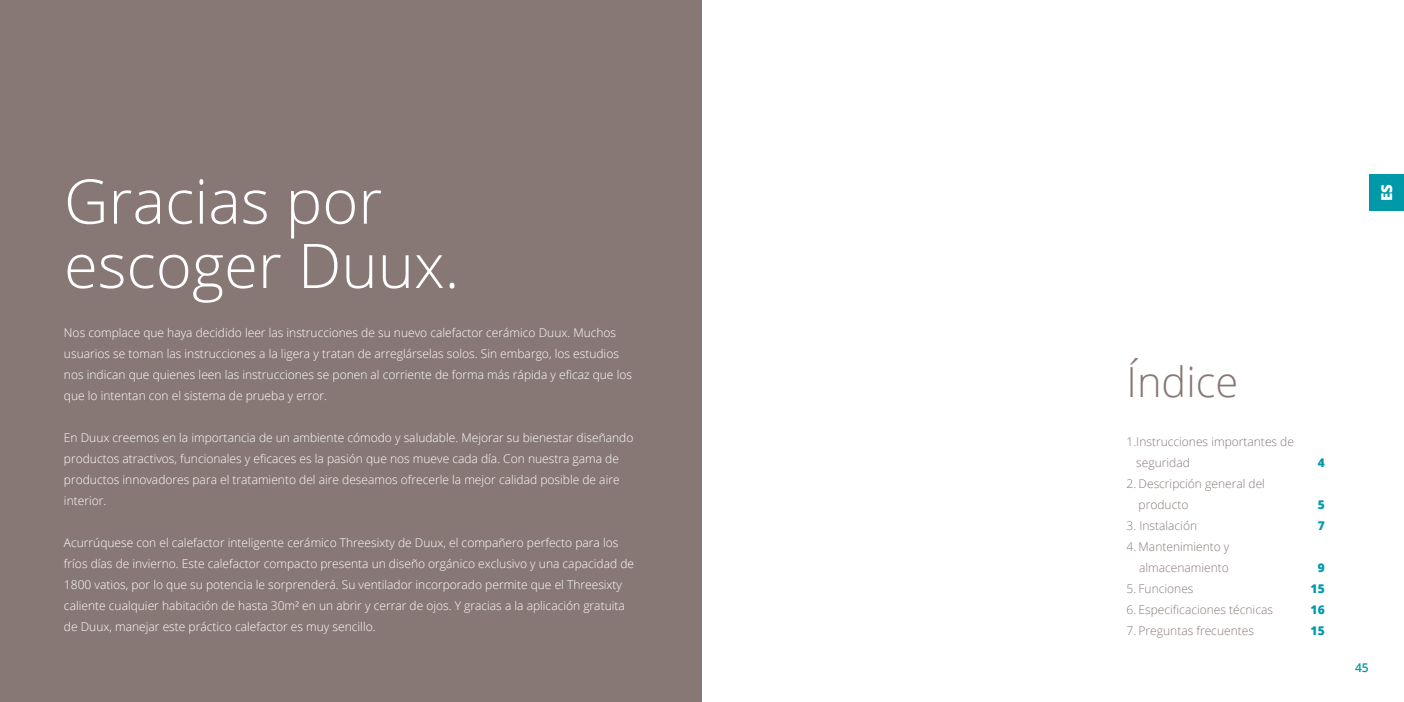
<style>
.page{position:relative;width:1404px;height:702px;background:#fff}
.page>*{position:absolute;margin:0;border:0;box-sizing:border-box;transform-origin:0 0}
.t1{font:300 61.5px "Open Sans";color:#fff}
.t2{font:300 41.55px "Open Sans";color:#887875}
.t3{font:800 15px "Open Sans";color:#fff}
.t4{font:300 12px/21px "Open Sans";color:#fff}
.t5{font:300 12px/21px "Open Sans";color:#887875}
.t6{font:800 12px "Open Sans";color:#0099a9}
.t7{font:600 12px "Open Sans";color:#0099a9}
</style>
<div class="page">
<div style="left:0;top:0;width:702px;height:702px;background:#887875"></div>
<div style="left:1369px;top:174px;width:34px;height:36px;background:#0099a9"></div>
<p class="t1" style="left:64px;top:159px;width:320px">Gracias por</p>
<p class="t1" style="left:64px;top:223px;width:397px">escoger Duux.</p>
<p class="t4" style="left:64px;top:321px;width:569px">Nos complace que haya decidido leer las instrucciones de su nuevo calefactor cerámico Duux. Muchos usuarios se toman las instrucciones a la ligera y tratan de arreglárselas solos. Sin embargo, los estudios nos indican que quienes leen las instrucciones se ponen al corriente de forma más rápida y eficaz que los que lo intentan con el sistema de prueba y error.</p>
<p class="t4" style="left:64px;top:426px;width:571px">En Duux creemos en la importancia de un ambiente cómodo y saludable. Mejorar su bienestar diseñando productos atractivos, funcionales y eficaces es la pasión que nos mueve cada día. Con nuestra gama de productos innovadores para el tratamiento del aire deseamos ofrecerle la mejor calidad posible de aire interior.</p>
<p class="t4" style="left:64px;top:531px;width:571px">Acurrúquese con el calefactor inteligente cerámico Threesixty de Duux, el compañero perfecto para los fríos días de invierno. Este calefactor compacto presenta un diseño orgánico exclusivo y una capacidad de 1800 vatios, por lo que su potencia le sorprenderá. Su ventilador incorporado permite que el Threesixty caliente cualquier habitación de hasta 30m² en un abrir y cerrar de ojos. Y gracias a la aplicación gratuita de Duux, manejar este práctico calefactor es muy sencillo.</p>
<p class="t3" style="left:1374px;top:201px;width:18px;rotate:-90deg">ES</p>
<p class="t2" style="left:1126px;top:353px;width:113px">Índice</p>
<p class="t5" style="left:1136px;top:431px;width:159px;text-indent:-10px">1.Instrucciones importantes de seguridad</p>
<p class="t5" style="left:1138px;top:473px;width:128px;text-indent:-12px">2. Descripción general del producto</p>
<p class="t6" style="left:1317px;top:454px;width:9px">4</p>
<p class="t6" style="left:1317px;top:496px;width:9px">5</p>
<p class="t5" style="left:1126px;top:515px;width:72px">3. Instalación</p>
<p class="t6" style="left:1317px;top:517px;width:9px">7</p>
<p class="t5" style="left:1126px;top:536px;width:104px">4. Mantenimiento y</p>
<p class="t5" style="left:1138px;top:557px;width:91px">almacenamiento</p>
<p class="t6" style="left:1317px;top:559px;width:9px">9</p>
<p class="t5" style="left:1126px;top:578px;width:68px">5. Funciones</p>
<p class="t6" style="left:1310px;top:580px;width:16px">15</p>
<p class="t5" style="left:1126px;top:599px;width:148px">6. Especificaciones técnicas</p>
<p class="t6" style="left:1310px;top:601px;width:16px">16</p>
<p class="t5" style="left:1126px;top:620px;width:129px">7. Preguntas frecuentes</p>
<p class="t6" style="left:1310px;top:622px;width:16px">15</p>
<p class="t7" style="left:1354px;top:659px;width:15px">45</p>
</div>
